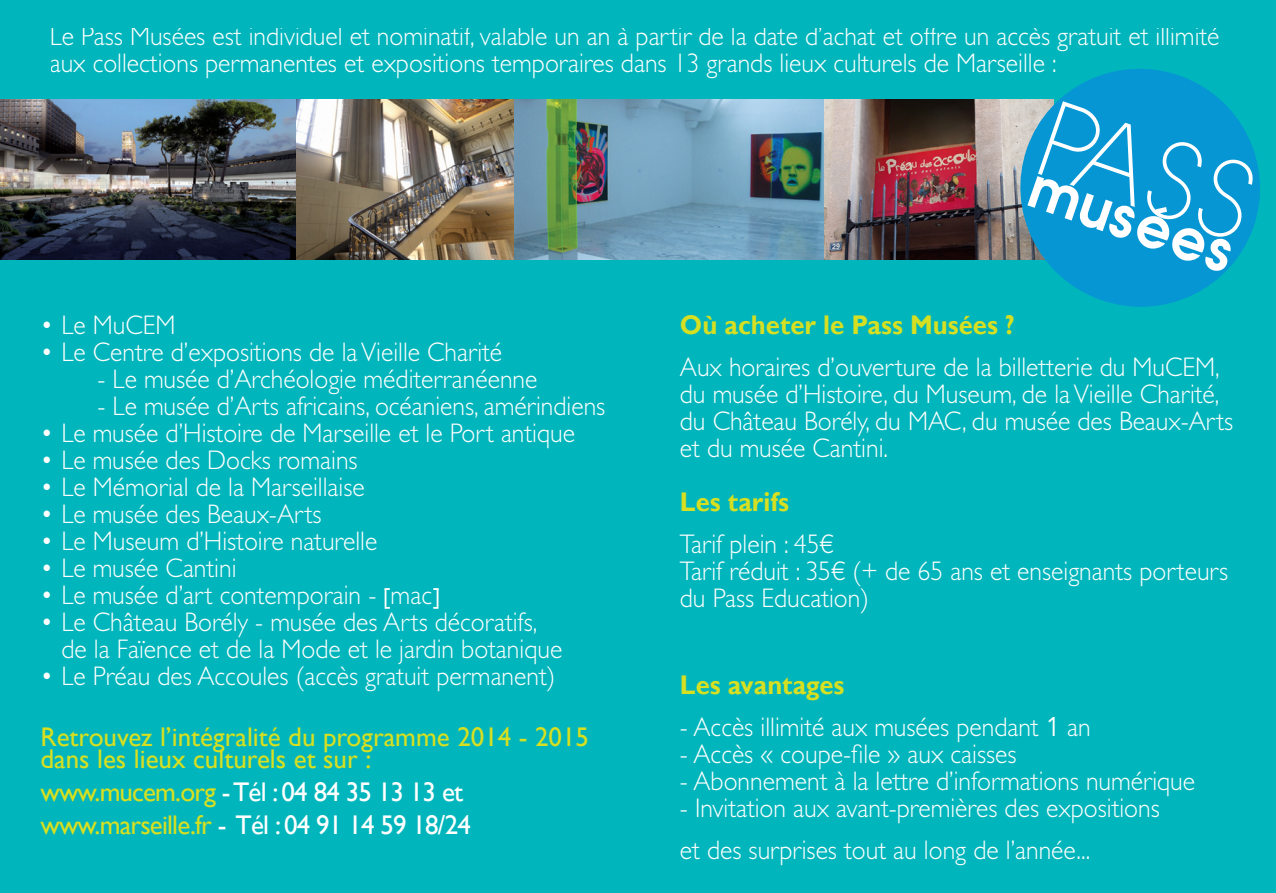
<style>
.page{position:relative;width:1276px;height:893px;background:#00b6bc}
.page>*{position:absolute;margin:0;border:0;box-sizing:border-box;transform-origin:0 0}
.t1{font:300 27px/27px "Gill Sans";color:#fff;scale:.95 1}
.t2{font:27px/21.6px "Gill Sans";color:#d6df21}
.t3{font:27px "Gill Sans";letter-spacing:-.03em;color:#fff}
.t4{font:700 27px "Gill Sans";color:#d6df21;scale:.95 1}
.s1{color:#d6df21}
.s2{font-family:"Avenir";font-weight:400}
</style>
<div class="page">
<img style="left:295px;top:100px;width:529px;height:159px">
<img style="left:824px;top:100px;width:181px;height:159px">
<img style="left:0;top:99px;width:295px;height:160px">
<svg style="left:1005px;top:69px;width:255px;height:238px"></svg>
<svg style="left:1027px;top:101px;width:227px;height:171px;background:#32a8d9"></svg>
<svg style="left:384px;top:588px;width:6px;height:21px"></svg>
<svg style="left:433px;top:588px;width:5px;height:21px"></svg>
<p class="t1" style="left:50px;top:23px;width:1232px">Le Pass Musées est individuel et nominatif, valable un an à partir de la date d’achat et offre un accès gratuit et illimité aux collections permanentes et expositions temporaires dans 13 grands lieux culturels de Marseille :</p>
<p class="t1" style="left:40px;top:312px;width:144px">• Le MuCEM</p>
<p class="t1" style="left:40px;top:339px;width:487px">• Le Centre d’expositions de la Vieille Charité</p>
<p class="t1" style="left:97px;top:366px;width:465px">- Le musée d’Archéologie méditerranéenne</p>
<p class="t1" style="left:97px;top:393px;width:536px">- Le musée d’Arts africains, océaniens, amérindiens</p>
<p class="t1" style="left:40px;top:420px;width:564px">• Le musée d’Histoire de Marseille et le Port antique</p>
<p class="t1" style="left:40px;top:447px;width:335px">• Le musée des Docks romains</p>
<p class="t1" style="left:40px;top:474px;width:343px">• Le Mémorial de la Marseillaise</p>
<p class="t1" style="left:40px;top:501px;width:297px">• Le musée des Beaux-Arts</p>
<p class="t1" style="left:40px;top:528px;width:356px">• Le Museum d’Histoire naturelle</p>
<p class="t1" style="left:40px;top:555px;width:208px">• Le musée Cantini</p>
<p class="t1" style="left:40px;top:582px;width:414px">• Le musée d’art contemporain - mac</p>
<p class="t1" style="left:40px;top:609px;width:524px">• Le Château Borély - musée des Arts décoratifs,</p>
<p class="t1" style="left:61px;top:636px;width:529px">de la Faïence et de la Mode et le jardin botanique</p>
<p class="t1" style="left:40px;top:663px;width:543px">• Le Préau des Accoules (accès gratuit permanent)</p>
<p class="t2" style="left:40px;top:727px;width:550px">Retrouvez l’intégralité du programme 2014 - 2015 dans les lieux culturels et sur :</p>
<p class="t3" style="left:40px;top:776px;width:424px"><span class="s1">www.mucem.org</span> - Tél : 04 84 35 13 13 et</p>
<p class="t3" style="left:40px;top:809px;width:432px"><span class="s1">www.marseille.fr</span> - Tél : 04 91 14 59 18/24</p>
<p class="t4" style="left:680px;top:309px;width:354px">Où acheter le Pass Musées ?</p>
<p class="t1" style="left:680px;top:354px;width:570px">Aux horaires d’ouverture de la billetterie du MuCEM,</p>
<p class="t1" style="left:680px;top:381px;width:569px">du musée d’Histoire, du Museum, de la Vieille Charité,</p>
<p class="t1" style="left:680px;top:408px;width:584px">du Château Borély, du MAC, du musée des Beaux-Arts et du musée Cantini.</p>
<p class="t4" style="left:680px;top:486px;width:116px">Les tarifs</p>
<p class="t1" style="left:680px;top:531px;width:164px">Tarif plein : 45€</p>
<p class="t1" style="left:680px;top:558px;width:579px">Tarif réduit : 35€ (+ de 65 ans et enseignants porteurs du Pass Education)</p>
<p class="t4" style="left:680px;top:669px;width:175px">Les avantages</p>
<p class="t1" style="left:680px;top:714px;width:434px">- Accès illimité aux musées pendant <span class="s2">1</span> an</p>
<p class="t1" style="left:680px;top:741px;width:356px">- Accès « coupe-file » aux caisses</p>
<p class="t1" style="left:680px;top:768px;width:544px">- Abonnement à la lettre d’informations numérique</p>
<p class="t1" style="left:680px;top:795px;width:507px">- Invitation aux avant-premières des expositions</p>
<p class="t1" style="left:680px;top:837px;width:433px">et des surprises tout au long de l’année...</p>
</div>
